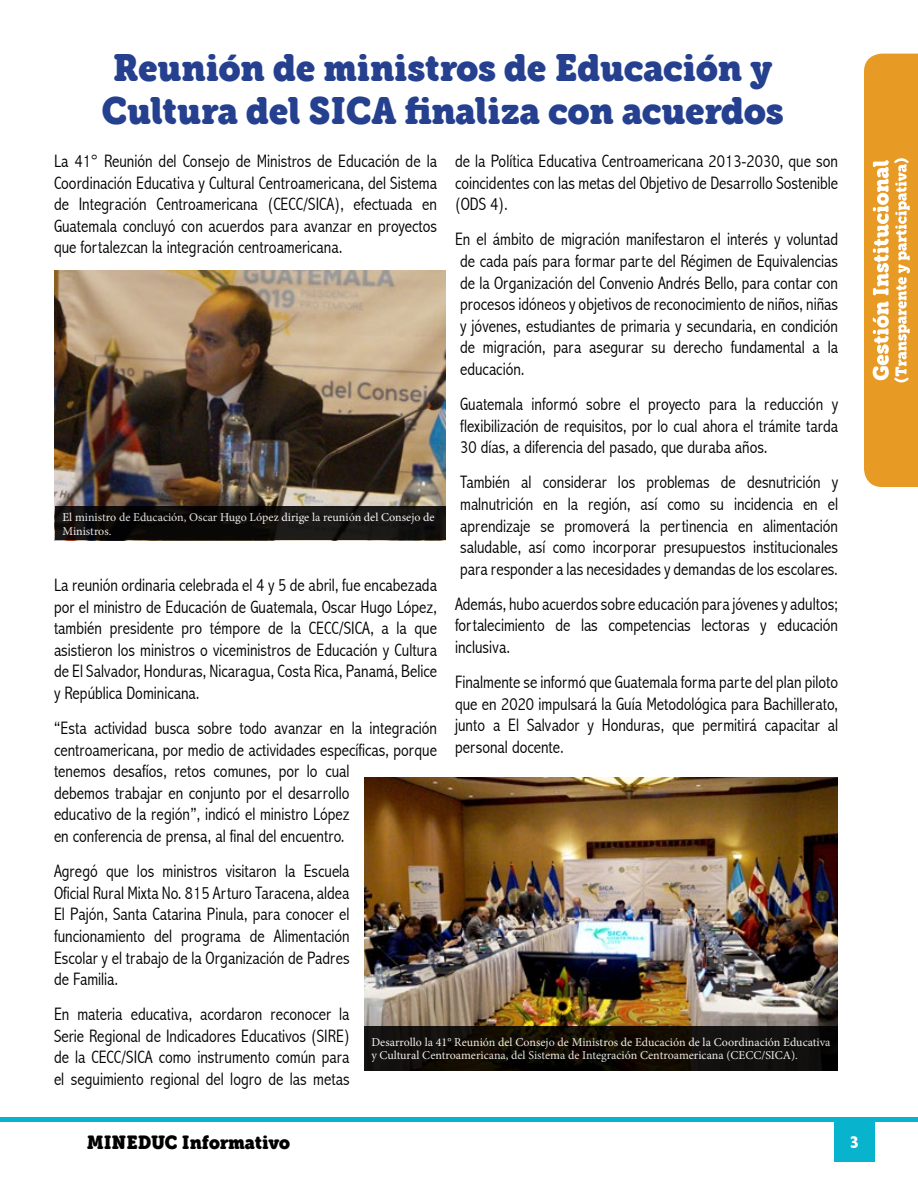
<style>
.page{position:relative;width:918px;height:1188px;background:#fff}
.page>*{position:absolute;margin:0;border:0;box-sizing:border-box;transform-origin:0 0}
.t1{font:36px/43.2px "eacologica round slab";color:#25408f;text-align:center}
.t2{font:300 condensed 18px/21.6px "Abadi";color:#000;text-align:justify}
.t3{font:18px "eacologica round slab";color:#000}
.t4{font:800 condensed 18px "Abadi";color:#fff}
.t5{font:12px/13.5px "Minion Pro";color:#fff}
</style>
<div class="page">
<div style="left:834px;top:1121px;width:41px;height:41px;background:#08b3cd"></div>
<div style="left:0;top:1117px;width:917px;height:5px;background:#08b3cd"></div>
<svg style="left:864px;top:54px;width:54px;height:433px;background:#eaa742"></svg>
<img style="left:54px;top:270px;width:391px;height:270px">
<img style="left:365px;top:778px;width:473px;height:248px">
<svg style="left:56px;top:507px;width:390px;height:33px;background:#100f0d"></svg>
<svg style="left:365px;top:1026px;width:473px;height:44px;background:#100c07"></svg>
<h1 class="t1" style="left:102px;top:46px;width:683px">Reunión de ministros de Educación y<br>Cultura del SICA finaliza con acuerdos</h1>
<p class="t2" style="left:54px;top:150px;width:385px">La 41° Reunión del Consejo de Ministros de Educación de la Coordinación Educativa y Cultural Centroamericana, del Sistema de Integración Centroamericana (CECC/SICA), efectuada en Guatemala concluyó con acuerdos para avanzar en proyectos que fortalezcan la integración centroamericana.</p>
<p class="t2" style="left:455px;top:150px;width:385px">de la Política Educativa Centroamericana 2013-2030, que son coincidentes con las metas del Objetivo de Desarrollo Sostenible (ODS 4).</p>
<p class="t2" style="left:455px;top:229px;width:385px">En el ámbito de migración manifestaron el interés y voluntad de cada país para formar parte del Régimen de Equivalencias de la Organización del Convenio Andrés Bello, para contar con procesos idóneos y objetivos de reconocimiento de niños, niñas y jóvenes, estudiantes de primaria y secundaria, en condición de migración, para asegurar su derecho fundamental a la educación.</p>
<p class="t2" style="left:460px;top:393px;width:379px">Guatemala informó sobre el proyecto para la reducción y flexibilización de requisitos, por lo cual ahora el trámite tarda 30 días, a diferencia del pasado, que duraba años.</p>
<p class="t2" style="left:460px;top:472px;width:380px">También al considerar los problemas de desnutrición y malnutrición en la región, así como su incidencia en el aprendizaje se promoverá la pertinencia en alimentación saludable, así como incorporar presupuestos institucionales para responder a las necesidades y demandas de los escolares.</p>
<p class="t2" style="left:455px;top:593px;width:385px">Además, hubo acuerdos sobre educación para jóvenes y adultos; fortalecimiento de las competencias lectoras y educación inclusiva.</p>
<p class="t2" style="left:455px;top:671px;width:385px">Finalmente se informó que Guatemala forma parte del plan piloto que en 2020 impulsará la Guía Metodológica para Bachillerato, junto a El Salvador y Honduras, que permitirá capacitar al personal docente.</p>
<p class="t5" style="left:62px;top:510px;width:374px">El ministro de Educación, Oscar Hugo López dirige la reunión del Consejo de<br>Ministros.</p>
<p class="t2" style="left:54px;top:574px;width:385px">La reunión ordinaria celebrada el 4 y 5 de abril, fue encabezada por el ministro de Educación de Guatemala, Oscar Hugo López, también presidente pro témpore de la CECC/SICA, a la que asistieron los ministros o viceministros de Educación y Cultura de El Salvador, Honduras, Nicaragua, Costa Rica, Panamá, Belice y República Dominicana.</p>
<p class="t2" style="left:54px;top:717px;width:385px;text-align:left">“Esta actividad busca sobre todo avanzar en la integración centroamericana, por medio de actividades específicas, porque tenemos desafíos, retos comunes, por lo cual<br>debemos trabajar en conjunto por el desarrollo<br>educativo de la región”, indicó el ministro López<br>en conferencia de prensa, al final del encuentro.</p>
<p class="t2" style="left:54px;top:860px;width:297px">Agregó que los ministros visitaron la Escuela Oficial Rural Mixta No. 815 Arturo Taracena, aldea El Pajón, Santa Catarina Pinula, para conocer el funcionamiento del programa de Alimentación Escolar y el trabajo de la Organización de Padres de Familia.</p>
<p class="t2" style="left:54px;top:1003px;width:297px">En materia educativa, acordaron reconocer la Serie Regional de Indicadores Educativos (SIRE) de la CECC/SICA como instrumento común para el seguimiento regional del logro de las metas</p>
<p class="t5" style="left:371px;top:1035px;width:461px">Desarrollo la 41° Reunión del Consejo de Ministros de Educación de la Coordinación Educativa y Cultural Centroamericana, del Sistema de Integración Centroamericana (CECC/SICA).</p>
<p class="t3" style="left:87px;top:1131px;width:205px">MINEDUC Informativo</p>
<p class="t4" style="left:850px;top:1132px;width:11px">3</p>
</div>
